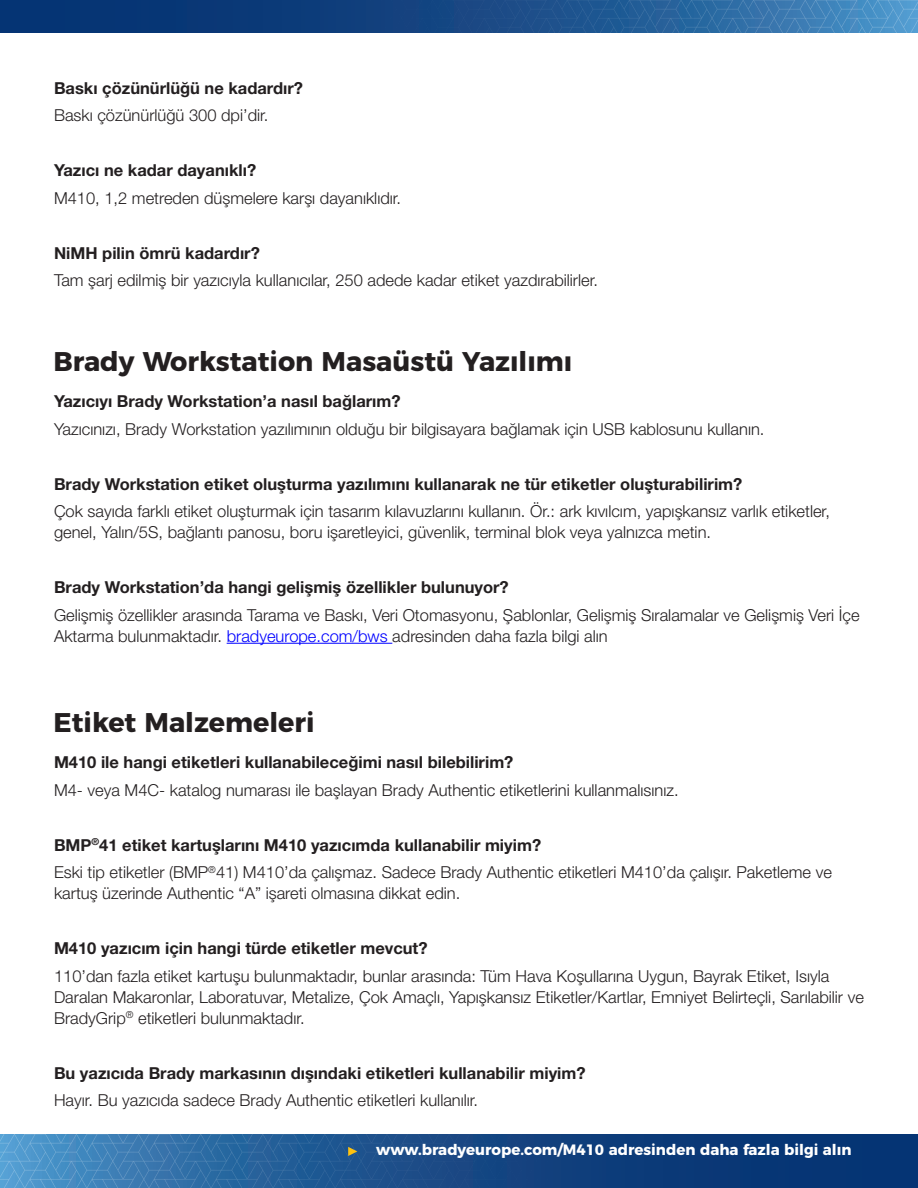
<style>
.page{position:relative;width:918px;height:1188px;background:#fff}
.page>*{position:absolute;margin:0;border:0;box-sizing:border-box;transform-origin:0 0}
.Section_Header{font:700 27px "Montserrat";color:#231f20}
.Body_Copy{font:300 16.5px/21px "Helvetica Neue LT Pro";color:#231f20}
.Body_Copy-2{font:700 16.5px "Helvetica Neue LT Pro";color:#231f20}
.Section_Header-2{font:700 15px "Montserrat";color:#fff}
.s1{color:#00f}
</style>
<div class="page">
<img style="left:0;top:1134px;width:918px;height:54px">
<img style="left:0;top:0;width:918px;height:32px">
<hr style="left:227px;top:643px;width:165px;height:1px;background:#00f">
<svg style="left:348px;top:1147px;width:9px;height:9px"></svg>
<p class="Body_Copy-2" style="left:54px;top:78px;width:251px">Baskı çözünürlüğü ne kadardır?</p>
<p class="Body_Copy" style="left:54px;top:105px;width:216px">Baskı çözünürlüğü 300 dpi’dir.</p>
<p class="Body_Copy-2" style="left:54px;top:160px;width:204px">Yazıcı ne kadar dayanıklı?</p>
<p class="Body_Copy" style="left:54px;top:187px;width:349px">M410, 1,2 metreden düşmelere karşı dayanıklıdır.</p>
<p class="Body_Copy-2" style="left:54px;top:242px;width:207px">NiMH pilin ömrü kadardır?</p>
<p class="Body_Copy" style="left:54px;top:270px;width:546px">Tam şarj edilmiş bir yazıcıyla kullanıcılar, 250 adede kadar etiket yazdırabilirler.</p>
<p class="Section_Header" style="left:54px;top:339px;width:520px">Brady Workstation Masaüstü Yazılımı</p>
<p class="Body_Copy-2" style="left:54px;top:391px;width:348px">Yazıcıyı Brady Workstation’a nasıl bağlarım?</p>
<p class="Body_Copy" style="left:54px;top:418px;width:712px">Yazıcınızı, Brady Workstation yazılımının olduğu bir bilgisayara bağlamak için USB kablosunu kullanın.</p>
<p class="Body_Copy-2" style="left:54px;top:473px;width:690px">Brady Workstation etiket oluşturma yazılımını kullanarak ne tür etiketler oluşturabilirim?</p>
<p class="Body_Copy" style="left:54px;top:500px;width:777px">Çok sayıda farklı etiket oluşturmak için tasarım kılavuzlarını kullanın. Ör.: ark kıvılcım, yapışkansız varlık etiketler, genel, Yalın/5S, bağlantı panosu, boru işaretleyici, güvenlik, terminal blok veya yalnızca metin.</p>
<p class="Body_Copy-2" style="left:54px;top:577px;width:456px">Brady Workstation’da hangi gelişmiş özellikler bulunuyor?</p>
<p class="Body_Copy" style="left:54px;top:604px;width:807px">Gelişmiş özellikler arasında Tarama ve Baskı, Veri Otomasyonu, Şablonlar, Gelişmiş Sıralamalar ve Gelişmiş Veri İçe<br>Aktarma bulunmaktadır. <span class="s1">bradyeurope.com/bws</span> adresinden daha fazla bilgi alın</p>
<p class="Section_Header" style="left:54px;top:701px;width:263px">Etiket Malzemeleri</p>
<p class="Body_Copy-2" style="left:54px;top:752px;width:461px">M410 ile hangi etiketleri kullanabileceğimi nasıl bilebilirim?</p>
<p class="Body_Copy" style="left:54px;top:779px;width:626px">M4- veya M4C- katalog numarası ile başlayan Brady Authentic etiketlerini kullanmalısınız.</p>
<p class="Body_Copy-2" style="left:54px;top:835px;width:489px">BMP<sup>®</sup>41 etiket kartuşlarını M410 yazıcımda kullanabilir miyim?</p>
<p class="Body_Copy" style="left:54px;top:862px;width:779px">Eski tip etiketler (BMP<sup>®</sup>41) M410’da çalışmaz. Sadece Brady Authentic etiketleri M410’da çalışır. Paketleme ve kartuş üzerinde Authentic “A” işareti olmasına dikkat edin.</p>
<p class="Body_Copy-2" style="left:54px;top:938px;width:375px">M410 yazıcım için hangi türde etiketler mevcut?</p>
<p class="Body_Copy" style="left:54px;top:965px;width:811px">110’dan fazla etiket kartuşu bulunmaktadır, bunlar arasında: Tüm Hava Koşullarına Uygun, Bayrak Etiket, Isıyla<br>Daralan Makaronlar, Laboratuvar, Metalize, Çok Amaçlı, Yapışkansız Etiketler/Kartlar, Emniyet Belirteçli, Sarılabilir ve<br>BradyGrip<sup>®</sup> etiketleri bulunmaktadır.</p>
<p class="Body_Copy-2" style="left:54px;top:1063px;width:533px">Bu yazıcıda Brady markasının dışındaki etiketleri kullanabilir miyim?</p>
<p class="Body_Copy" style="left:54px;top:1090px;width:426px">Hayır. Bu yazıcıda sadece Brady Authentic etiketleri kullanılır.</p>
<p class="Section_Header-2" style="left:376px;top:1138px;width:477px">www.bradyeurope.com/M410 adresinden daha fazla bilgi alın</p>
</div>
